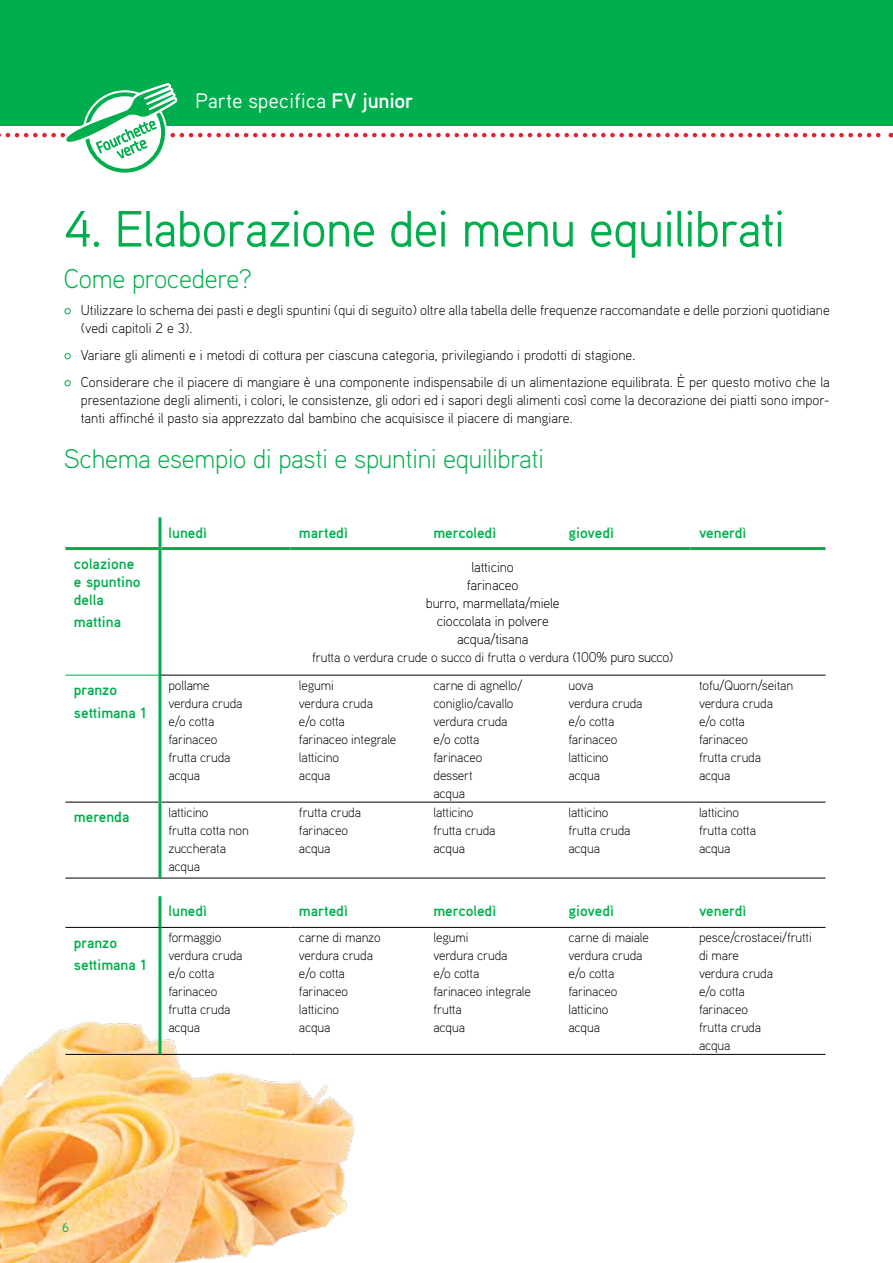
<style>
.page{position:relative;width:893px;height:1263px;background:#fff}
.page>*{position:absolute;margin:0;border:0;box-sizing:border-box;transform-origin:0 0}
.t1{font:51px "Aaux Pro OT";letter-spacing:-.03em;color:#00ae4d}
.t2{font:300 27px "Aaux Pro OT";letter-spacing:-.01em;color:#00ae4d}
.t3{font:21px "Aaux Pro OT";letter-spacing:-.01em;color:#fff}
.t4{font:700 15px/18px "Aaux Pro OT";color:#00ae4d}
.t5{font:300 14.25px/18px "Aaux Pro OT";color:#000}
.t6{font:300 13.5px/18px "Aaux Pro OT";letter-spacing:-.01em;color:#000}
.t7{font:13.05px "Aaux Pro OT";color:#00ae4d}
.s1{font-weight:700}
.s2{font-size:18px;color:#00ae4d}
.s3{font-size:14.25px}
</style>
<div class="page">
<img style="left:0;top:1022px;width:354px;height:241px">
<div style="left:0;top:0;width:893px;height:126px;background:#00ae4d"></div>
<svg style="left:0;top:83px;width:892px;height:90px"></svg>
<svg style="left:65px;top:550px;width:760px;height:125px"></svg>
<hr style="left:161px;top:802px;width:129px;height:1px;background:#000">
<hr style="left:290px;top:802px;width:135px;height:1px;background:#000">
<hr style="left:425px;top:802px;width:135px;height:1px;background:#000">
<hr style="left:560px;top:802px;width:130px;height:1px;background:#000">
<hr style="left:690px;top:802px;width:135px;height:1px;background:#000">
<hr style="left:158px;top:517px;width:3px;height:30px;background:#00ae4d">
<hr style="left:65px;top:547px;width:96px;height:3px;background:#00ae4d">
<hr style="left:65px;top:802px;width:93px;height:1px;background:#000">
<hr style="left:65px;top:878px;width:95px;height:1px;background:#000">
<hr style="left:161px;top:547px;width:129px;height:3px;background:#00ae4d">
<hr style="left:290px;top:547px;width:135px;height:3px;background:#00ae4d">
<hr style="left:425px;top:547px;width:135px;height:3px;background:#00ae4d">
<hr style="left:560px;top:547px;width:130px;height:3px;background:#00ae4d">
<hr style="left:690px;top:547px;width:135px;height:3px;background:#00ae4d">
<hr style="left:158px;top:550px;width:3px;height:125px;background:#00ae4d">
<hr style="left:65px;top:675px;width:95px;height:1px;background:#00ae4d">
<hr style="left:160px;top:878px;width:130px;height:1px;background:#000">
<hr style="left:290px;top:878px;width:135px;height:1px;background:#000">
<hr style="left:425px;top:878px;width:135px;height:1px;background:#000">
<hr style="left:560px;top:878px;width:130px;height:1px;background:#000">
<hr style="left:690px;top:878px;width:135px;height:1px;background:#000">
<hr style="left:160px;top:675px;width:130px;height:1px;background:#000">
<hr style="left:290px;top:675px;width:135px;height:1px;background:#000">
<hr style="left:425px;top:675px;width:135px;height:1px;background:#000">
<hr style="left:560px;top:675px;width:130px;height:1px;background:#000">
<hr style="left:690px;top:675px;width:135px;height:1px;background:#000">
<hr style="left:158px;top:675px;width:3px;height:127px;background:#00ae4d">
<hr style="left:158px;top:802px;width:3px;height:76px;background:#00ae4d">
<hr style="left:160px;top:1054px;width:130px;height:1px;background:#000">
<hr style="left:290px;top:1054px;width:135px;height:1px;background:#000">
<hr style="left:425px;top:1054px;width:135px;height:1px;background:#000">
<hr style="left:560px;top:1054px;width:130px;height:1px;background:#000">
<hr style="left:690px;top:1054px;width:135px;height:1px;background:#000">
<hr style="left:158px;top:896px;width:3px;height:31px;background:#00ae4d">
<hr style="left:65px;top:1054px;width:95px;height:1px;background:#000">
<hr style="left:65px;top:927px;width:95px;height:1px;background:#000">
<hr style="left:160px;top:927px;width:130px;height:1px;background:#000">
<hr style="left:290px;top:927px;width:135px;height:1px;background:#000">
<hr style="left:425px;top:927px;width:135px;height:1px;background:#000">
<hr style="left:560px;top:927px;width:130px;height:1px;background:#000">
<hr style="left:690px;top:927px;width:135px;height:1px;background:#000">
<hr style="left:158px;top:927px;width:3px;height:127px;background:#00ae4d">
<h3 class="t3" style="left:195px;top:87px;width:220px">Parte specifica <span class="s1">FV junior</span></h3>
<h1 class="t1" style="left:64px;top:197px;width:724px">4. Elaborazione dei menu equilibrati</h1>
<h2 class="t2" style="left:64px;top:262px;width:189px">Come procedere?</h2>
<p class="t5" style="left:81px;top:301px;width:750px;text-indent:-17px"><span class="s2">•</span> Utilizzare lo schema dei pasti e degli spuntini (qui di seguito) oltre alla tabella delle frequenze raccomandate e delle porzioni quotidiane (vedi capitoli 2 e 3).</p>
<p class="t5" style="left:64px;top:346px;width:573px"><span class="s2">•</span> Variare gli alimenti e i metodi di cottura per ciascuna categoria, privilegiando i prodotti di stagione.</p>
<p class="t5" style="left:81px;top:373px;width:751px;text-align:justify;text-indent:-17px"><span class="s2">•</span> Considerare che il piacere di mangiare è una componente indispensabile di un alimentazione equilibrata. È per questo motivo che la presentazione degli alimenti, i colori, le consistenze, gli odori ed i sapori degli alimenti così come la decorazione dei piatti sono impor&shy;tanti affinché il pasto sia apprezzato dal bambino che acquisisce il piacere di mangiare.</p>
<h2 class="t2" style="left:64px;top:442px;width:482px">Schema esempio di pasti e spuntini equilibrati</h2>
<p class="t4" style="left:74px;top:554px;width:68px">colazione e spuntino della</p>
<p class="t4" style="left:74px;top:612px;width:49px">mattina</p>
<p class="t4" style="left:168px;top:523px;width:40px">lunedì</p>
<p class="t4" style="left:299px;top:523px;width:50px">martedì</p>
<p class="t4" style="left:433px;top:523px;width:64px">mercoledì</p>
<p class="t4" style="left:568px;top:523px;width:47px">giovedì</p>
<p class="t4" style="left:699px;top:523px;width:49px">venerdì</p>
<p class="t5" style="left:426px;top:558px;width:135px;text-align:center">latticino<br>farinaceo<br>burro, marmellata/miele cioccolata in polvere acqua/tisana</p>
<p class="t6" style="left:312px;top:648px;width:363px">frutta o verdura crude o succo di frutta o verdura <span class="s3">(100% puro succo)</span></p>
<p class="t4" style="left:74px;top:678px;width:74px;line-height:22.2px">pranzo settimana 1</p>
<p class="t6" style="left:168px;top:676px;width:75px">pollame verdura cruda e/o cotta farinaceo frutta cruda acqua</p>
<p class="t6" style="left:299px;top:676px;width:99px">legumi<br>verdura cruda<br>e/o cotta farinaceo integrale latticino<br>acqua</p>
<p class="t6" style="left:433px;top:676px;width:91px">carne di agnello/ coniglio/cavallo verdura cruda e/o cotta farinaceo dessert<br>acqua</p>
<p class="t6" style="left:568px;top:676px;width:75px">uova<br>verdura cruda e/o cotta farinaceo latticino acqua</p>
<p class="t6" style="left:699px;top:676px;width:96px">tofu/Quorn/seitan verdura cruda e/o cotta farinaceo<br>frutta cruda acqua</p>
<p class="t4" style="left:74px;top:807px;width:57px">merenda</p>
<p class="t6" style="left:168px;top:803px;width:82px">latticino<br>frutta cotta non zuccherata acqua</p>
<p class="t6" style="left:299px;top:803px;width:64px">frutta cruda farinaceo acqua</p>
<p class="t6" style="left:433px;top:803px;width:64px">latticino frutta cruda acqua</p>
<p class="t6" style="left:568px;top:803px;width:64px">latticino frutta cruda acqua</p>
<p class="t6" style="left:699px;top:803px;width:59px">latticino frutta cotta acqua</p>
<p class="t4" style="left:168px;top:902px;width:40px">lunedì</p>
<p class="t4" style="left:299px;top:902px;width:50px">martedì</p>
<p class="t4" style="left:433px;top:902px;width:64px">mercoledì</p>
<p class="t4" style="left:568px;top:902px;width:47px">giovedì</p>
<p class="t4" style="left:699px;top:902px;width:49px">venerdì</p>
<p class="t4" style="left:74px;top:931px;width:74px;line-height:22.2px">pranzo settimana 1</p>
<p class="t6" style="left:168px;top:928px;width:75px">formaggio verdura cruda e/o cotta farinaceo frutta cruda acqua</p>
<p class="t6" style="left:299px;top:928px;width:83px">carne di manzo verdura cruda e/o cotta farinaceo latticino<br>acqua</p>
<p class="t6" style="left:433px;top:928px;width:99px">legumi<br>verdura cruda<br>e/o cotta farinaceo integrale frutta<br>acqua</p>
<p class="t6" style="left:568px;top:928px;width:82px">carne di maiale verdura cruda e/o cotta farinaceo latticino<br>acqua</p>
<p class="t6" style="left:699px;top:928px;width:114px">pesce/crostacei/frutti di mare<br>verdura cruda<br>e/o cotta<br>farinaceo<br>frutta cruda<br>acqua</p>
<p class="t7" style="left:62px;top:1219px;width:9px">6</p>
</div>
